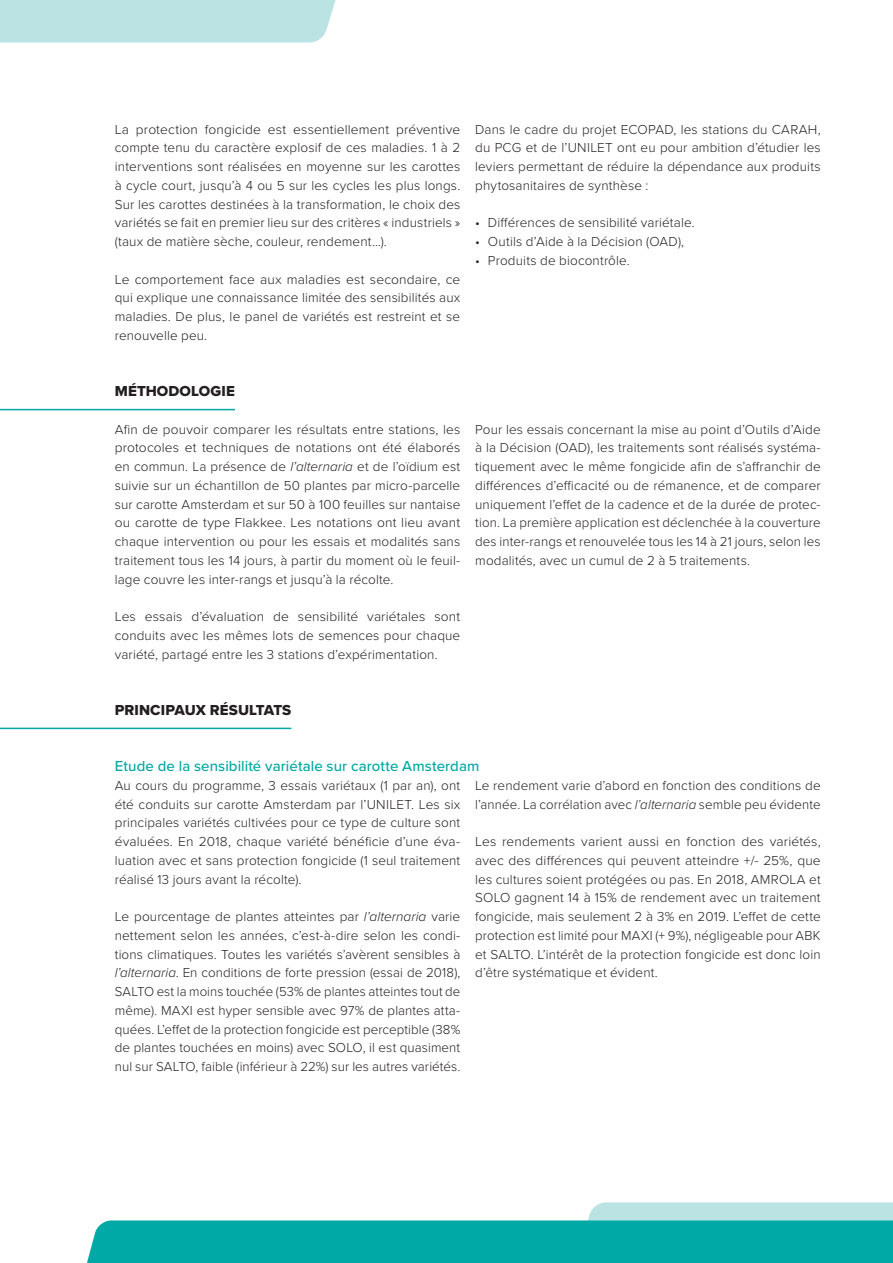
<style>
.page{position:relative;width:893px;height:1263px;background:#fff}
.page>*{position:absolute;margin:0;border:0;box-sizing:border-box;transform-origin:0 0}
.Tussentitel_B{font:500 15px "Proxima Nova";letter-spacing:.005em;color:#00a9a5}
.Tussentitel_A{font:15px "Proxima Nova Extrabld";letter-spacing:.01em;color:#231f20}
.Basis_FR{font:300 13.5px/18.8px "Proxima Nova";letter-spacing:.01em;color:#231f20;text-align:justify}
.s1{font-style:italic}
</style>
<div class="page">
<svg style="left:87px;top:1202px;width:806px;height:61px"></svg>
<div style="left:0;top:0;width:336px;height:43px;background:#bce3e3"></div>
<hr style="left:0;top:409px;width:235px;height:1px;background:#00a9a5">
<hr style="left:0;top:728px;width:291px;height:1px;background:#00a9a5">
<p class="Basis_FR" style="left:115px;top:119px;width:347px">La protection fongicide est essentiellement préventive compte tenu du caractère explosif de ces maladies. 1 à 2 interventions sont réalisées en moyenne sur les carottes à cycle court, jusqu’à 4 ou 5 sur les cycles les plus longs.<br>Sur les carottes destinées à la transformation, le choix des variétés se fait en premier lieu sur des critères « industriels » (taux de matière sèche, couleur, rendement…).</p>
<p class="Basis_FR" style="left:115px;top:269px;width:347px">Le comportement face aux maladies est secondaire, ce qui explique une connaissance limitée des sensibilités aux maladies. De plus, le panel de variétés est restreint et se renouvelle peu.</p>
<p class="Basis_FR" style="left:475px;top:119px;width:347px">Dans le cadre du projet ECOPAD, les stations du CARAH, du PCG et de l’UNILET ont eu pour ambition d’étudier les leviers permettant de réduire la dépendance aux produits phytosanitaires de synthèse :</p>
<p class="Basis_FR" style="left:475px;top:213px;width:221px">• Différences de sensibilité variétale.</p>
<p class="Basis_FR" style="left:475px;top:231px;width:210px">• Outils d’Aide à la Décision (OAD),</p>
<p class="Basis_FR" style="left:475px;top:250px;width:156px">• Produits de biocontrôle.</p>
<p class="Tussentitel_A" style="left:115px;top:380px;width:122px">MÉTHODOLOGIE</p>
<p class="Basis_FR" style="left:115px;top:419px;width:347px">Afin de pouvoir comparer les résultats entre stations, les protocoles et techniques de notations ont été élaborés en commun. La présence de <span class="s1">l’alternaria</span> et de l’oïdium est suivie sur un échantillon de 50 plantes par micro-parcelle sur carotte Amsterdam et sur 50 à 100 feuilles sur nantaise ou carotte de type Flakkee. Les notations ont lieu avant chaque intervention ou pour les essais et modalités sans traitement tous les 14 jours, à partir du moment où le feuil&shy;lage couvre les inter-rangs et jusqu’à la récolte.</p>
<p class="Basis_FR" style="left:115px;top:606px;width:347px">Les essais d’évaluation de sensibilité variétales sont conduits avec les mêmes lots de semences pour chaque variété, partagé entre les 3 stations d’expérimentation.</p>
<p class="Basis_FR" style="left:475px;top:419px;width:347px">Pour les essais concernant la mise au point d’Outils d’Aide à la Décision (OAD), les traitements sont réalisés systéma&shy;tiquement avec le même fongicide afin de s’affranchir de différences d’efficacité ou de rémanence, et de comparer uniquement l’effet de la cadence et de la durée de protec&shy;tion. La première application est déclenchée à la couverture des inter-rangs et renouvelée tous les 14 à 21 jours, selon les modalités, avec un cumul de 2 à 5 traitements.</p>
<p class="Tussentitel_A" style="left:115px;top:699px;width:178px">PRINCIPAUX RÉSULTATS</p>
<p class="Tussentitel_B" style="left:115px;top:755px;width:366px">Etude de la sensibilité variétale sur carotte Amsterdam</p>
<p class="Basis_FR" style="left:115px;top:775px;width:347px">Au cours du programme, 3 essais variétaux (1 par an), ont été conduits sur carotte Amsterdam par l’UNILET. Les six principales variétés cultivées pour ce type de culture sont évaluées. En 2018, chaque variété bénéficie d’une éva&shy;luation avec et sans protection fongicide (1 seul traitement réalisé 13 jours avant la récolte).</p>
<p class="Basis_FR" style="left:115px;top:906px;width:347px">Le pourcentage de plantes atteintes par <span class="s1">l’alternaria</span> varie nettement selon les années, c’est-à-dire selon les condi&shy;tions climatiques. Toutes les variétés s’avèrent sensibles à <span class="s1">l’alternaria</span>. En conditions de forte pression (essai de 2018), SALTO est la moins touchée (53% de plantes atteintes tout de même). MAXI est hyper sensible avec 97% de plantes atta&shy;quées. L’effet de la protection fongicide est perceptible (38% de plantes touchées en moins) avec SOLO, il est quasiment nul sur SALTO, faible (inférieur à 22%) sur les autres variétés.</p>
<p class="Basis_FR" style="left:475px;top:775px;width:347px">Le rendement varie d’abord en fonction des conditions de l’année. La corrélation avec <span class="s1">l’alternaria</span> semble peu évidente</p>
<p class="Basis_FR" style="left:475px;top:831px;width:347px">Les rendements varient aussi en fonction des variétés, avec des différences qui peuvent atteindre +/- 25%, que les cultures soient protégées ou pas. En 2018, AMROLA et SOLO gagnent 14 à 15% de rendement avec un traitement fongicide, mais seulement 2 à 3% en 2019. L’effet de cette protection est limité pour MAXI (+ 9%), négligeable pour ABK et SALTO. L’intérêt de la protection fongicide est donc loin d’être systématique et évident.</p>
</div>
